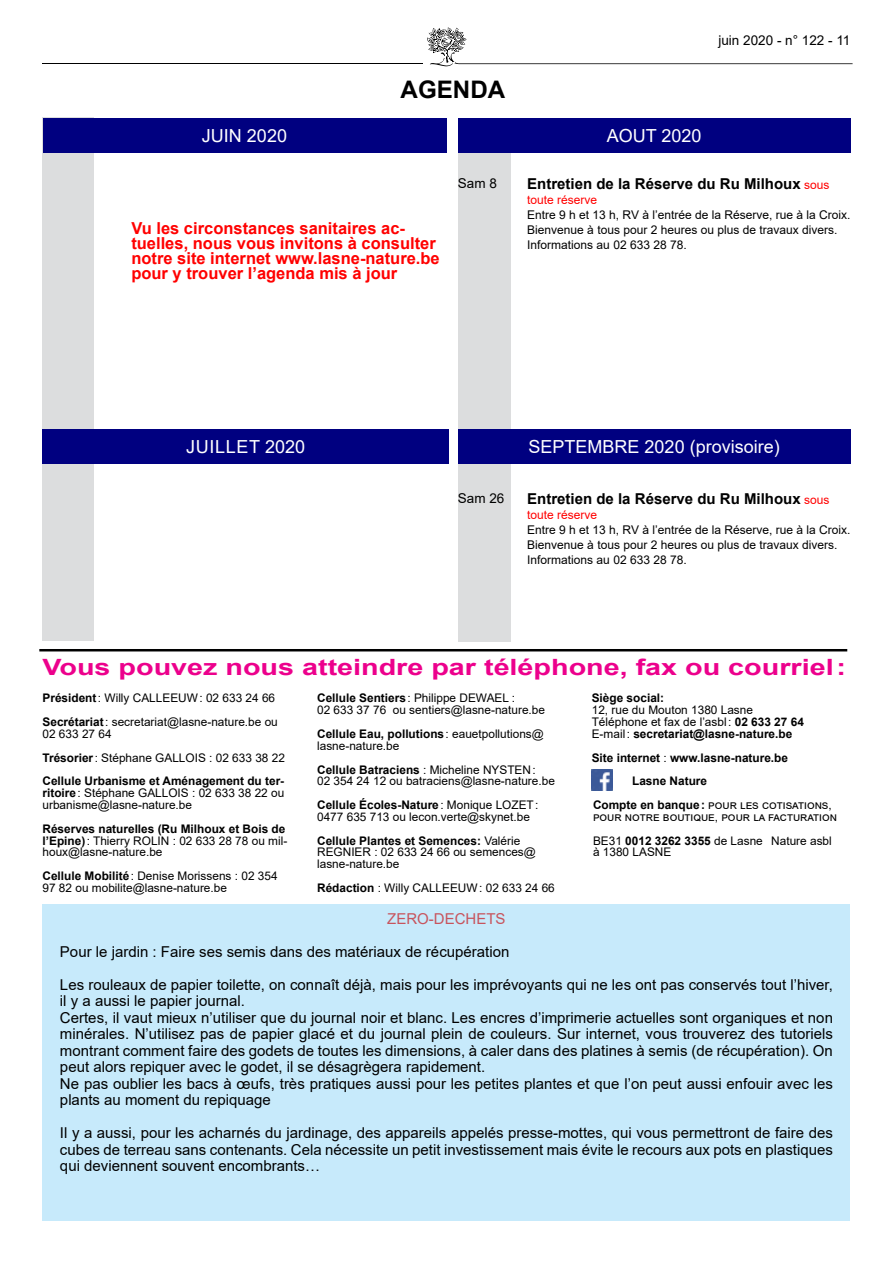
<style>
.page{position:relative;width:893px;height:1263px;background:#fff}
.page>*{position:absolute;margin:0;border:0;box-sizing:border-box;transform-origin:0 0}
.t1{font:700 24.15px "Arial";color:#000}
.t2{font:700 22.5px "Arial";color:#ec008c;scale:1.28 1}
.t3{font:18px "Arial";color:#fff}
.t4{font:18px "Arial";letter-spacing:.035em;color:#fff}
.t5{font:700 16.5px/15px "Arial";color:#f00}
.t6{font:15px/16.5px "Arial";color:#000}
.t7{font:700 15px "Arial";color:#000}
.t8{font:15px "Arial";color:#c7545d}
.t9{font:13.5px "Arial";color:#000}
.t10{font:12px/15px "Arial";color:#000}
.t11{font:12px "Arial";color:#f00}
.t12{font:11.85px/11.9px "Arial";color:#000}
.t13{font:700 11.85px/23.7px "Arial";color:#000}
.s1{font-weight:400;font-size:12px;color:#f00}
.s2{font-weight:700}
.s3{font-weight:400}
</style>
<div class="page">
<div style="left:43px;top:117px;width:51px;height:523px;background:#dcddde"></div>
<div style="left:458px;top:118px;width:52px;height:524px;background:#dcddde"></div>
<svg style="left:427px;top:27px;width:426px;height:39px"></svg>
<hr style="left:42px;top:63px;width:381px;height:1px;background:#000">
<hr style="left:39px;top:649px;width:808px;height:2px;background:#000">
<div style="left:458px;top:429px;width:392px;height:35px;background:#000080"></div>
<div style="left:43px;top:118px;width:403px;height:35px;background:#000080"></div>
<div style="left:43px;top:429px;width:406px;height:35px;background:#000080"></div>
<div style="left:458px;top:118px;width:392px;height:35px;background:#000080"></div>
<img style="left:591px;top:770px;width:21px;height:21px">
<div style="left:43px;top:904px;width:807px;height:316px;background:#c7eafb"></div>
<p class="t3" style="left:202px;top:123px;width:87px">JUIN 2020</p>
<h1 class="t1" style="left:401px;top:72px;width:106px">AGENDA</h1>
<p class="t9" style="left:458px;top:174px;width:41px">Sam 8</p>
<p class="t5" style="left:131px;top:221px;width:310px">Vu les circonstances sanitaires ac&shy;tuelles, nous vous invitons à consulter notre site internet www.lasne-nature.be pour y trouver l’agenda mis à jour</p>
<p class="t9" style="left:718px;top:31px;width:133px">juin 2020 - n° 122 - 11</p>
<p class="t3" style="left:607px;top:123px;width:96px">AOUT 2020</p>
<p class="t7" style="left:527px;top:173px;width:304px">Entretien de la Réserve du Ru Milhoux <span class="s1">sous</span></p>
<p class="t11" style="left:527px;top:192px;width:72px">toute réserve</p>
<p class="t10" style="left:527px;top:207px;width:325px">Entre 9 h et 13 h, RV à l’entrée de la Réserve, rue à la Croix.<br>Bienvenue à tous pour 2 heures ou plus de travaux divers.<br>Informations au 02 633 28 78.</p>
<p class="t4" style="left:186px;top:434px;width:120px">JUILLET 2020</p>
<p class="t9" style="left:458px;top:489px;width:48px">Sam 26</p>
<p class="t3" style="left:529px;top:435px;width:253px">SEPTEMBRE 2020 (provisoire)</p>
<p class="t7" style="left:527px;top:488px;width:304px">Entretien de la Réserve du Ru Milhoux <span class="s1">sous</span></p>
<p class="t11" style="left:527px;top:507px;width:72px">toute réserve</p>
<p class="t10" style="left:527px;top:522px;width:325px">Entre 9 h et 13 h, RV à l’entrée de la Réserve, rue à la Croix.<br>Bienvenue à tous pour 2 heures ou plus de travaux divers.<br>Informations au 02 633 28 78.</p>
<h2 class="t2" style="left:43px;top:651px;width:629px">Vous pouvez nous atteindre par téléphone, fax ou courriel:</h2>
<p class="t12" style="left:43px;top:686px;width:237px;line-height:23.7px"><span class="s2">Président</span>: Willy CALLEEUW: 02 633 24 66<br><span class="s2">Secrétariat</span>: secretariat@lasne-nature.be ou</p>
<p class="t13" style="left:43px;top:722px;width:244px"><span class="s3">02 633 27 64<br></span>Trésorier<span class="s3">: Stéphane GALLOIS : 02 633 38 22<br></span>Cellule Urbanisme et Aménagement du ter-</p>
<p class="t12" style="left:43px;top:787px;width:243px"><span class="s2">ritoire</span>: Stéphane GALLOIS : 02 633 38 22 ou urbanisme@lasne-nature.be</p>
<p class="t12" style="left:43px;top:823px;width:246px"><span class="s2">Réserves naturelles (Ru Milhoux et Bois de l’Epine)</span>: Thierry ROLIN : 02 633 28 78 ou mil&shy;houx@lasne-nature.be</p>
<p class="t12" style="left:43px;top:870px;width:237px"><span class="s2">Cellule Mobilité</span>: Denise Morissens : 02 354<br>97 82 ou mobilite@lasne-nature.be</p>
<p class="t12" style="left:317px;top:692px;width:229px"><span class="s2">Cellule Sentiers</span>: Philippe DEWAEL :<br>02 633 37 76 ou sentiers@lasne-nature.be</p>
<p class="t12" style="left:317px;top:728px;width:228px"><span class="s2">Cellule Eau, pollutions</span>: eauetpollutions@ lasne-nature.be</p>
<p class="t12" style="left:317px;top:763px;width:239px"><span class="s2">Cellule Batraciens</span> : Micheline NYSTEN:<br>02 354 24 12 ou batraciens@lasne-nature.be</p>
<p class="t12" style="left:317px;top:799px;width:223px"><span class="s2">Cellule Écoles-Nature</span>: Monique LOZET:<br>0477 635 713 ou lecon.verte@skynet.be</p>
<p class="t12" style="left:317px;top:834px;width:220px"><span class="s2">Cellule Plantes et Semences:</span> Valérie<br>REGNIER : 02 633 24 66 ou semences@ lasne-nature.be</p>
<p class="t12" style="left:317px;top:882px;width:239px"><span class="s2">Rédaction</span> : Willy CALLEEUW: 02 633 24 66</p>
<p class="t13" style="left:592px;top:687px;width:74px">Siège social:</p>
<p class="t12" style="left:592px;top:704px;width:214px">12, rue du Mouton 1380 Lasne<br>Téléphone et fax de l’asbl: <span class="s2">02 633 27 64<br></span>E-mail: <span class="s2">secretariat@lasne-nature.be</span></p>
<p class="t13" style="left:592px;top:746px;width:198px">Site internet <span class="s3">:</span> www.lasne-nature.be</p>
<p class="t13" style="left:632px;top:769px;width:77px">Lasne Nature</p>
<p class="t12" style="left:593px;top:799px;width:240px"><span class="s2">Compte en banque:</span> pour les cotisations,</p>
<p class="t12" style="left:593px;top:805px;width:246px;line-height:23.7px">pour notre boutique, pour la facturation<br>BE31 <span class="s2">0012 3262 3355</span> de Lasne Nature asbl</p>
<p class="t12" style="left:593px;top:846px;width:80px">à 1380 LASNE</p>
<p class="t8" style="left:387px;top:908px;width:120px">ZERO-DECHETS</p>
<p class="t6" style="left:60px;top:943px;width:451px">Pour le jardin : Faire ses semis dans des matériaux de récupération</p>
<p class="t6" style="left:60px;top:976px;width:774px">Les rouleaux de papier toilette, on connaît déjà, mais pour les imprévoyants qui ne les ont pas conservés tout l’hiver, il y a aussi le papier journal.<br>Certes, il vaut mieux n’utiliser que du journal noir et blanc. Les encres d’imprimerie actuelles sont organiques et non minérales. N’utilisez pas de papier glacé et du journal plein de couleurs. Sur internet, vous trouverez des tutoriels montrant comment faire des godets de toutes les dimensions, à caler dans des platines à semis (de récupération). On peut alors repiquer avec le godet, il se désagrègera rapidement.<br>Ne pas oublier les bacs à œufs, très pratiques aussi pour les petites plantes et que l’on peut aussi enfouir avec les plants au moment du repiquage</p>
<p class="t6" style="left:60px;top:1124px;width:774px;text-align:justify">Il y a aussi, pour les acharnés du jardinage, des appareils appelés presse-mottes, qui vous permettront de faire des cubes de terreau sans contenants. Cela nécessite un petit investissement mais évite le recours aux pots en plastiques qui deviennent souvent encombrants…</p>
</div>
